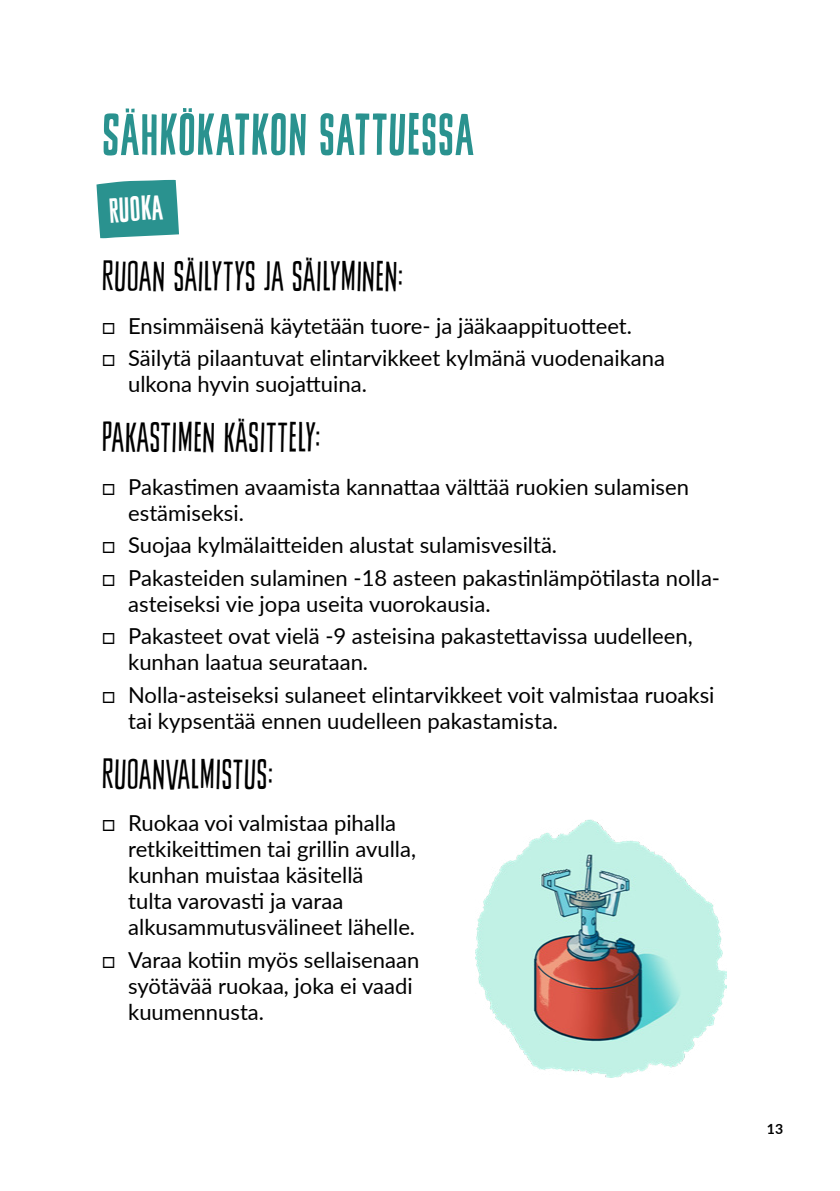
<style>
.page{position:relative;width:840px;height:1191px;background:#fff}
.page>*{position:absolute;margin:0;border:0;box-sizing:border-box;transform-origin:0 0}
.otsikko_3{font:54px "Sheldon";letter-spacing:.02em;color:#2a928f}
.otsikko_4{font:40px "Sheldon Feather";letter-spacing:.02em;color:#000}
.laatikko-otsikko{font:32px "Sheldon";color:#fff}
.t1{font:22px/26px "Lato";color:#000}
.t2{font:700 14px "Lato";color:#000}
</style>
<div class="page">
<img style="left:475px;top:819px;width:251px;height:258px">
<svg style="left:96px;top:180px;width:83px;height:58px;background:#3d9c99"></svg>
<p class="otsikko_3" style="left:102px;top:102px;width:372px">SÄHKÖKATKON SATTUESSA</p>
<p class="laatikko-otsikko" style="left:108px;top:192px;width:55px;rotate:-4deg">RUOKA</p>
<p class="otsikko_4" style="left:102px;top:255px;width:302px">RUOAN SÄILYTYS JA SÄILYMINEN:</p>
<p class="t1" style="left:102px;top:312px;width:531px">□ Ensimmäisenä käytetään tuore- ja jääkaappituotteet.</p>
<p class="t1" style="left:128px;top:344px;width:538px;text-indent:-26px">□ Säilytä pilaantuvat elintarvikkeet kylmänä vuodenaikana ulkona hyvin suojattuina.</p>
<p class="otsikko_4" style="left:102px;top:416px;width:219px">PAKASTIMEN KÄSITTELY:</p>
<p class="t1" style="left:128px;top:473px;width:562px;text-indent:-26px">□ Pakastimen avaamista kannattaa välttää ruokien sulamisen estämiseksi.</p>
<p class="t1" style="left:102px;top:531px;width:456px">□ Suojaa kylmälaitteiden alustat sulamisvesiltä.</p>
<p class="t1" style="left:128px;top:564px;width:590px;text-indent:-26px">□ Pakasteiden sulaminen -18 asteen pakastinlämpötilasta nolla&shy;asteiseksi vie jopa useita vuorokausia.</p>
<p class="t1" style="left:128px;top:622px;width:565px;text-indent:-26px">□ Pakasteet ovat vielä -9 asteisina pakastettavissa uudelleen, kunhan laatua seurataan.</p>
<p class="t1" style="left:128px;top:681px;width:587px;text-indent:-26px">□ Nolla-asteiseksi sulaneet elintarvikkeet voit valmistaa ruoaksi tai kypsentää ennen uudelleen pakastamista.</p>
<p class="otsikko_4" style="left:102px;top:753px;width:172px">RUOANVALMISTUS:</p>
<p class="t1" style="left:128px;top:809px;width:289px;text-indent:-26px">□ Ruokaa voi valmistaa pihalla retkikeittimen tai grillin avulla, kunhan muistaa käsitellä<br>tulta varovasti ja varaa alkusammutusvälineet lähelle.</p>
<p class="t1" style="left:128px;top:946px;width:292px;text-indent:-26px">□ Varaa kotiin myös sellaisenaan syötävää ruokaa, joka ei vaadi kuumennusta.</p>
<p class="t2" style="left:766px;top:1118px;width:18px">13</p>
</div>
